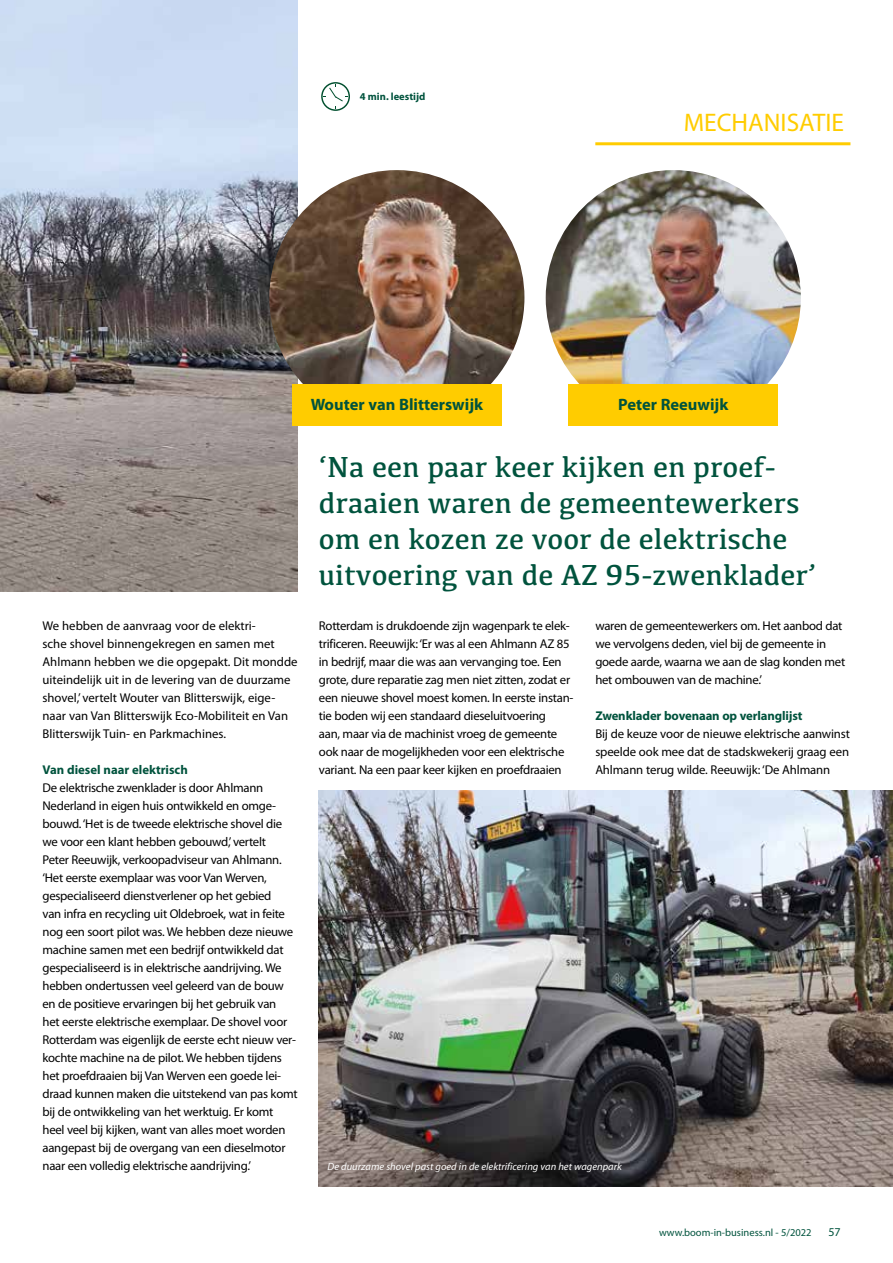
<style>
.page{position:relative;width:893px;height:1263px;background:#fff}
.page>*{position:absolute;margin:0;border:0;box-sizing:border-box;transform-origin:0 0}
.t1{font:30px/36px "Kefa";color:#00533d}
.t2{font:25.5px "Myriad Pro";color:#fc0}
.t3{font:700 16.5px "Myriad Pro";color:#00533d}
.t4{font:12.75px/18px "Myriad Pro";letter-spacing:-.02em;color:#000}
.t5{font:12.75px/18px "Myriad Pro";color:#000}
.t6{font:700 12.75px "Myriad Pro";letter-spacing:-.01em;color:#00533d}
.t7{font:12px "Myriad Pro";color:#00533d}
.t8{font:italic 10.5px "Myriad Pro";color:#fff}
.t9{font:10.5px "Myriad Pro";color:#00533d}
.t10{font:700 10.5px "Myriad Pro";color:#00533d}
</style>
<div class="page">
<hr style="left:595px;top:142px;width:255px;height:3px;background:#fc0">
<img style="left:0;top:0;width:298px;height:591px">
<svg style="left:321px;top:82px;width:29px;height:29px"></svg>
<img style="left:319px;top:791px;width:574px;height:395px">
<img style="left:269px;top:170px;width:255px;height:235px">
<div style="left:292px;top:385px;width:210px;height:41px;background:#fc0"></div>
<img style="left:546px;top:170px;width:255px;height:255px;border-radius:128px">
<div style="left:569px;top:385px;width:209px;height:41px;background:#fc0"></div>
<p class="t10" style="left:360px;top:90px;width:67px">4 min. leestijd</p>
<h2 class="t2" style="left:684px;top:107px;width:162px">MECHANISATIE</h2>
<p class="t3" style="left:311px;top:393px;width:174px">Wouter van Blitterswijk</p>
<p class="t3" style="left:618px;top:393px;width:112px">Peter Reeuwijk</p>
<p class="t5" style="left:43px;top:617px;width:257px">We hebben de aanvraag voor de elektri-<br>sche shovel binnengekregen en samen met Ahlmann hebben we die opgepakt. Dit mondde uiteindelijk uit in de levering van de duurzame shovel,’ vertelt Wouter van Blitterswijk, eige&shy;naar van Van Blitterswijk Eco-Mobiliteit en Van Blitterswijk Tuin- en Parkmachines.</p>
<p class="t6" style="left:43px;top:761px;width:147px">Van diesel naar elektrisch</p>
<p class="t4" style="left:43px;top:779px;width:257px">De elektrische zwenklader is door Ahlmann Nederland in eigen huis ontwikkeld en omge&shy;bouwd. ‘Het is de tweede elektrische shovel die we voor een klant hebben gebouwd,’ vertelt<br>Peter Reeuwijk, verkoopadviseur van Ahlmann. ‘Het eerste exemplaar was voor Van Werven, gespecialiseerd dienstverlener op het gebied<br>van infra en recycling uit Oldebroek, wat in feite nog een soort pilot was. We hebben deze nieuwe machine samen met een bedrijf ontwikkeld dat gespecialiseerd is in elektrische aandrijving. We hebben ondertussen veel geleerd van de bouw en de positieve ervaringen bij het gebruik van<br>het eerste elektrische exemplaar. De shovel voor Rotterdam was eigenlijk de eerste echt nieuw ver&shy;kochte machine na de pilot. We hebben tijdens het proefdraaien bij Van Werven een goede lei&shy;draad kunnen maken die uitstekend van pas komt bij de ontwikkeling van het werktuig. Er komt heel veel bij kijken, want van alles moet worden aangepast bij de overgang van een dieselmotor naar een volledig elektrische aandrijving.’</p>
<h1 class="t1" style="left:319px;top:448px;width:499px">‘Na een paar keer kijken en proef&shy;draaien waren de gemeentewerkers om en kozen ze voor de elektrische uitvoering van de AZ 95-zwenklader’</h1>
<p class="t4" style="left:319px;top:617px;width:256px">Rotterdam is drukdoende zijn wagenpark te elek&shy;trificeren. Reeuwijk: ‘Er was al een Ahlmann AZ 85 in bedrijf, maar die was aan vervanging toe. Een grote, dure reparatie zag men niet zitten, zodat er een nieuwe shovel moest komen. In eerste instan&shy;tie boden wij een standaard dieseluitvoering<br>aan, maar via de machinist vroeg de gemeente ook naar de mogelijkheden voor een elektrische variant. Na een paar keer kijken en proefdraaien</p>
<p class="t4" style="left:595px;top:617px;width:251px">waren de gemeentewerkers om. Het aanbod dat we vervolgens deden, viel bij de gemeente in goede aarde, waarna we aan de slag konden met het ombouwen van de machine.’</p>
<p class="t6" style="left:595px;top:708px;width:209px">Zwenklader bovenaan op verlanglijst</p>
<p class="t4" style="left:595px;top:725px;width:256px;text-align:justify">Bij de keuze voor de nieuwe elektrische aanwinst speelde ook mee dat de stadskwekerij graag een Ahlmann terug wilde. Reeuwijk: ‘De Ahlmann</p>
<p class="t8" style="left:327px;top:1160px;width:296px">De duurzame shovel past goed in de elektrificering van het wagenpark</p>
<p class="t9" style="left:659px;top:1226px;width:154px">www.boom-in-business.nl - 5/2022</p>
<p class="t7" style="left:828px;top:1224px;width:14px">57</p>
</div>
